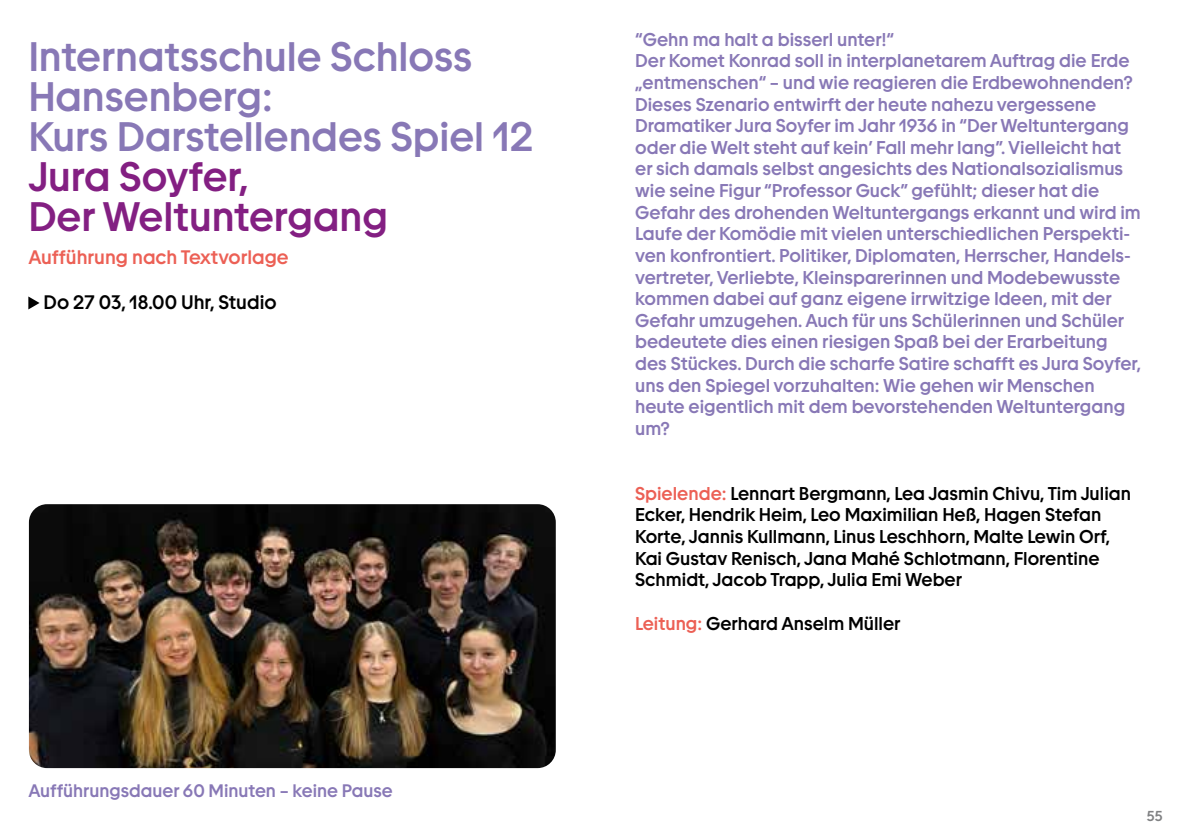
<style>
.page{position:relative;width:1191px;height:840px;background:#fff}
.page>*{position:absolute;margin:0;border:0;box-sizing:border-box;transform-origin:0 0}
.t1{font:500 40px/40px "TWK Burns";color:#8878b6}
.t2{font:500 40px/40px "TWK Burns";color:#831f82}
.t3{font:500 19px "TWK Burns";color:#ec6055}
.t4{font:500 19px "TWK Burns";color:#000}
.t5{font:500 18px/21.6px "TWK Burns";color:#8878b6}
.t6{font:500 18px/21.6px "TWK Burns";color:#000}
.t7{font:500 17.6px "TWK Burns";color:#8878b6}
.t8{font:500 14px "TWK Burns";color:#808183}
.s1{color:#ec6055}
</style>
<div class="page">
<img style="left:29px;top:504px;width:527px;height:263px">
<svg style="left:28px;top:296px;width:12px;height:13px"></svg>
<h1 class="t1" style="left:28px;top:36px;width:506px">Internatsschule Schloss<br>Hansenberg:<br>Kurs Darstellendes Spiel 12</h1>
<h1 class="t2" style="left:28px;top:156px;width:361px">Jura Soyfer,<br>Der Weltuntergang</h1>
<p class="t3" style="left:28px;top:245px;width:262px">Aufführung nach Textvorlage</p>
<p class="t4" style="left:44px;top:291px;width:234px">Do 27 03, 18.00 Uhr, Studio</p>
<p class="t7" style="left:28px;top:779px;width:366px">Aufführungsdauer 60 Minuten – keine Pause</p>
<p class="t5" style="left:635px;top:28px;width:507px">“Gehn ma halt a bisserl unter!“<br>Der Komet Konrad soll in interplanetarem Auftrag die Erde „entmenschen“ – und wie reagieren die Erdbewohnenden?<br>Dieses Szenario entwirft der heute nahezu vergessene Dramatiker Jura Soyfer im Jahr 1936 in “Der Weltuntergang oder die Welt steht auf kein’ Fall mehr lang”. Vielleicht hat er sich damals selbst angesichts des Nationalsozialismus wie seine Figur “Professor Guck” gefühlt; dieser hat die Gefahr des drohenden Weltuntergangs erkannt und wird im Laufe der Komödie mit vielen unterschiedlichen Perspekti&shy;ven konfrontiert. Politiker, Diplomaten, Herrscher, Handels&shy;vertreter, Verliebte, Kleinsparerinnen und Modebewusste kommen dabei auf ganz eigene irrwitzige Ideen, mit der Gefahr umzugehen. Auch für uns Schülerinnen und Schüler bedeutete dies einen riesigen Spaß bei der Erarbeitung des Stückes. Durch die scharfe Satire schafft es Jura Soyfer, uns den Spiegel vorzuhalten: Wie gehen wir Menschen heute eigentlich mit dem bevorstehenden Weltuntergang um?</p>
<p class="t6" style="left:635px;top:482px;width:497px"><span class="s1">Spielende:</span> Lennart Bergmann, Lea Jasmin Chivu, Tim Julian Ecker, Hendrik Heim, Leo Maximilian Heß, Hagen Stefan Korte, Jannis Kullmann, Linus Leschhorn, Malte Lewin Orf, Kai Gustav Renisch, Jana Mahé Schlotmann, Florentine Schmidt, Jacob Trapp, Julia Emi Weber</p>
<p class="t6" style="left:635px;top:611px;width:267px"><span class="s1">Leitung:</span> Gerhard Anselm Müller</p>
<p class="t8" style="left:1147px;top:807px;width:17px">55</p>
</div>
